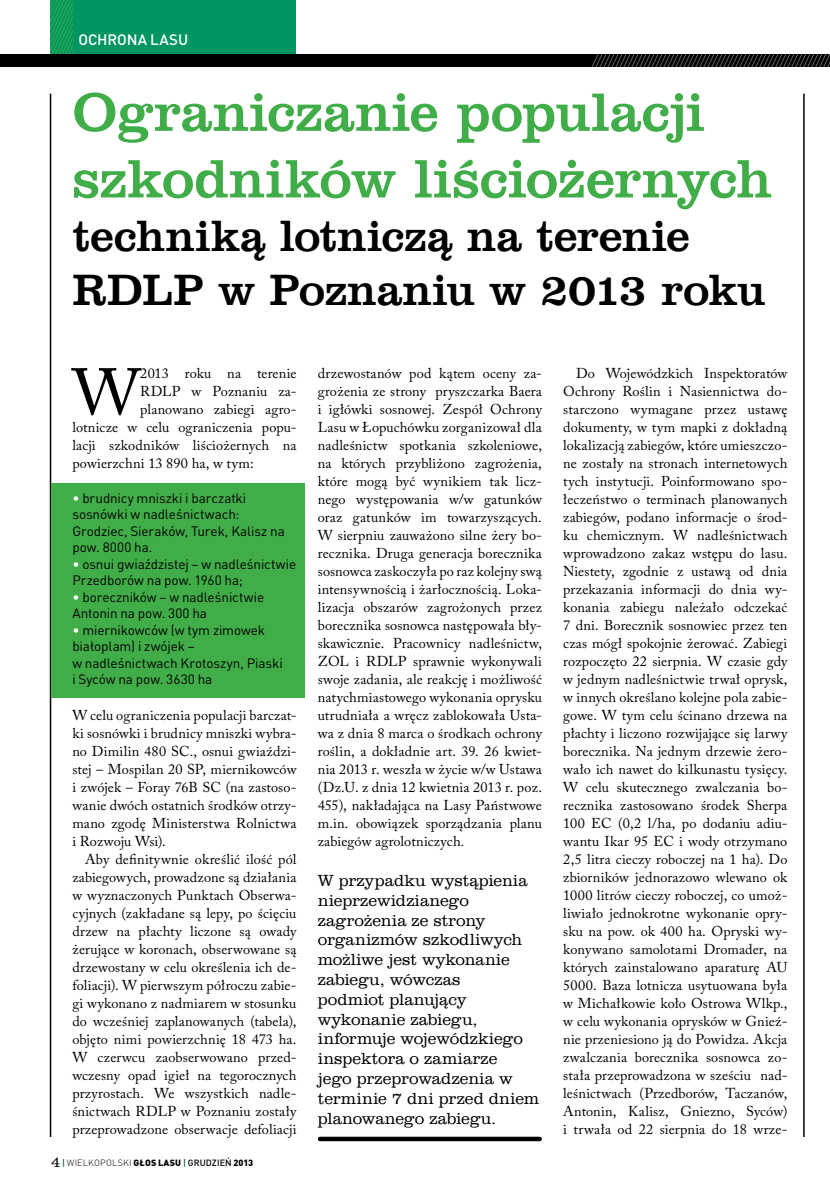
<style>
.page{position:relative;width:830px;height:1191px;background:#fff}
.page>*{position:absolute;margin:0;border:0;box-sizing:border-box;transform-origin:0 0}
.t1{font:64.95px "Adobe Caslon Pro";color:#000}
.t2{font:55.5px/66.6px "Clarendon EU";letter-spacing:-.005em;color:#41ad49}
.t3{font:45px/54px "Clarendon EU";letter-spacing:-.01em;color:#000}
.t4{font:16.5px/19.8px "Clarendon Lt EU";letter-spacing:.005em;color:#000}
.t5{font:500 15px "DIN Pro";letter-spacing:-.005em;color:#fff}
.t6{font:14.25px/18px "Adobe Caslon Pro";letter-spacing:.01em;color:#000;text-align:justify}
.t7{font:13.5px/16.5px "DIN Pro";letter-spacing:-.005em;color:#000}
.t8{font:300 9px "DIN Pro";letter-spacing:.02em;color:#000}
.s1{color:#fff}
.s2{font-family:"Clarendon Lt EU";font-weight:400;font-size:15px}
.s3{font-weight:500;color:#005747}
.s4{font-weight:900}
.s5{font-weight:500}
.s6{font-style:italic}
</style>
<div class="page">
<hr style="left:50px;top:94px;width:1px;height:1043px;background:#000">
<hr style="left:802px;top:94px;width:2px;height:1043px;background:#000">
<div style="left:51px;top:483px;width:253px;height:214px;background:#41ad49"></div>
<div style="left:50px;top:0;width:246px;height:54px;background:#009561"></div>
<svg style="left:50px;top:0;width:22px;height:54px"></svg>
<div style="left:0;top:54px;width:829px;height:13px;background:#000"></div>
<svg style="left:591px;top:54px;width:238px;height:13px"></svg>
<div style="left:320px;top:1136px;width:219px;height:5px;background:#000"></div>
<p class="t5" style="left:78px;top:28px;width:111px">OCHRONA LASU</p>
<h2 class="t2" style="left:72px;top:79px;width:701px">Ograniczanie populacji szkodników liściożernych</h2>
<h3 class="t3" style="left:72px;top:210px;width:695px">techniką lotniczą na terenie<br>RDLP w Poznaniu w 2013 roku</h3>
<h1 class="t1" style="left:72px;top:354px;width:69px">W</h1>
<p class="t6" style="left:140px;top:364px;width:158px">2013 roku na terenie</p>
<p class="t6" style="left:140px;top:382px;width:158px">RDLP w Poznaniu za-</p>
<p class="t6" style="left:140px;top:400px;width:158px">planowano zabiegi agro-</p>
<p class="t6" style="left:72px;top:418px;width:225px">lotnicze w celu ograniczenia popu-</p>
<p class="t6" style="left:72px;top:436px;width:225px">lacji szkodników liściożernych na</p>
<p class="t6" style="left:72px;top:454px;width:183px">powierzchni 13 890 ha, w tym:</p>
<p class="t7" style="left:72px;top:488px;width:214px"><span class="s1">•</span> brudnicy mniszki i barczatki sosnówki w nadleśnictwach:<br>Grodziec, Sieraków, Turek, Kalisz na pow. 8000 ha.</p>
<p class="t7" style="left:72px;top:554px;width:225px"><span class="s1">•</span> osnui gwiaździstej – w nadleśnictwie<br>Przedborów na pow. 1960 ha;</p>
<p class="t7" style="left:72px;top:587px;width:193px"><span class="s1">•</span> boreczników – w nadleśnictwie<br>Antonin na pow. 300 ha</p>
<p class="t7" style="left:72px;top:620px;width:212px"><span class="s1">•</span> miernikowców (w tym zimowek białoplam) i zwójek –<br>w nadleśnictwach Krotoszyn, Piaski i Syców na pow. 3630 ha</p>
<p class="t6" style="left:72px;top:706px;width:225px">W celu ograniczenia populacji barczat&shy;ki sosnówki i brudnicy mniszki wybra&shy;no Dimilin 480 SC., osnui gwiaździ&shy;stej – Mospilan 20 SP, miernikowców i zwójek – Foray 76B SC (na zastoso&shy;wanie dwóch ostatnich środków otrzy&shy;mano zgodę Ministerstwa Rolnictwa i Rozwoju Wsi).</p>
<p class="t6" style="left:72px;top:850px;width:225px;text-indent:13px">Aby definitywnie określić ilość pól zabiegowych, prowadzone są działania w wyznaczonych Punktach Obserwa&shy;cyjnych (zakładane są lepy, po ścięciu drzew na płachty liczone są owady żerujące w koronach, obserwowane są drzewostany w celu określenia ich de&shy;foliacji). W pierwszym półroczu zabie&shy;gi wykonano z nadmiarem w stosunku do wcześniej zaplanowanych (tabela), objęto nimi powierzchnię 18 473 ha.<br>W czerwcu zaobserwowano przed&shy;wczesny opad igieł na tegorocznych przyrostach. We wszystkich nadle&shy;śnictwach RDLP w Poznaniu zostały przeprowadzone obserwacje defoliacji</p>
<p class="t8" style="left:51px;top:1155px;width:203px"><span class="s2">4</span> <span class="s3">|</span> WIELKOPOLSKI <span class="s4">GŁOS LASU</span> <span class="s3">|</span> <span class="s5">GRUDZIEŃ</span> <span class="s4">2013</span></p>
<p class="t6" style="left:317px;top:364px;width:225px">drzewostanów pod kątem oceny za&shy;grożenia ze strony pryszczarka Baera i igłówki sosnowej. Zespół Ochrony Lasu w Łopuchówku zorganizował dla nadleśnictw spotkania szkoleniowe, na których przybliżono zagrożenia, które mogą być wynikiem tak licz&shy;nego występowania w/w gatunków oraz gatunków im towarzyszących.<br>W sierpniu zauważono silne żery bo&shy;recznika. Druga generacja borecznika sosnowca zaskoczyła po raz kolejny swą intensywnością i żarłocznością. Loka&shy;lizacja obszarów zagrożonych przez borecznika sosnowca następowała bły&shy;skawicznie. Pracownicy nadleśnictw, ZOL i RDLP sprawnie wykonywali swoje zadania, ale reakcję i możliwość natychmiastowego wykonania oprysku utrudniała a wręcz zablokowała Usta&shy;wa z dnia 8 marca o środkach ochrony roślin, a dokładnie art. 39. 26 kwiet&shy;nia 2013 r. weszła w życie w/w Ustawa (Dz.U. z dnia 12 kwietnia 2013 r. poz.<br>455), nakładająca na Lasy Państwowe m.in. obowiązek sporządzania planu zabiegów agrolotniczych<span class="s6">.</span></p>
<p class="t4" style="left:317px;top:870px;width:223px">W przypadku wystąpienia nieprzewidzianego zagrożenia ze strony organizmów szkodliwych możliwe jest wykonanie zabiegu, wówczas<br>podmiot planujący wykonanie zabiegu, informuje wojewódzkiego inspektora o zamiarze<br>jego przeprowadzenia w terminie 7 dni przed dniem planowanego zabiegu.</p>
<p class="t6" style="left:563px;top:364px;width:225px;text-indent:13px">Do Wojewódzkich Inspektoratów Ochrony Roślin i Nasiennictwa do&shy;starczono wymagane przez ustawę dokumenty, w tym mapki z dokładną lokalizacją zabiegów, które umieszczo&shy;ne zostały na stronach internetowych tych instytucji. Poinformowano spo&shy;łeczeństwo o terminach planowanych zabiegów, podano informacje o środ&shy;ku chemicznym. W nadleśnictwach wprowadzono zakaz wstępu do lasu.<br>Niestety, zgodnie z ustawą od dnia przekazania informacji do dnia wy&shy;konania zabiegu należało odczekać 7 dni. Borecznik sosnowiec przez ten czas mógł spokojnie żerować. Zabiegi rozpoczęto 22 sierpnia. W czasie gdy w jednym nadleśnictwie trwał oprysk, w innych określano kolejne pola zabie&shy;gowe. W tym celu ścinano drzewa na płachty i liczono rozwijające się larwy borecznika. Na jednym drzewie żero&shy;wało ich nawet do kilkunastu tysięcy.<br>W celu skutecznego zwalczania bo&shy;recznika zastosowano środek Sherpa 100 EC (0,2 l/ha, po dodaniu adiu&shy;wantu Ikar 95 EC i wody otrzymano 2,5 litra cieczy roboczej na 1 ha). Do zbiorników jednorazowo wlewano ok 1000 litrów cieczy roboczej, co umoż&shy;liwiało jednokrotne wykonanie opry&shy;sku na pow. ok 400 ha. Opryski wy&shy;konywano samolotami Dromader, na których zainstalowano aparaturę AU 5000. Baza lotnicza usytuowana była w Michałkowie koło Ostrowa Wlkp., w celu wykonania oprysków w Gnieź&shy;nie przeniesiono ją do Powidza. Akcja zwalczania borecznika sosnowca zo&shy;stała przeprowadzona w sześciu nad&shy;leśnictwach (Przedborów, Taczanów, Antonin, Kalisz, Gniezno, Syców) i trwała od 22 sierpnia do 18 wrze-</p>
</div>
